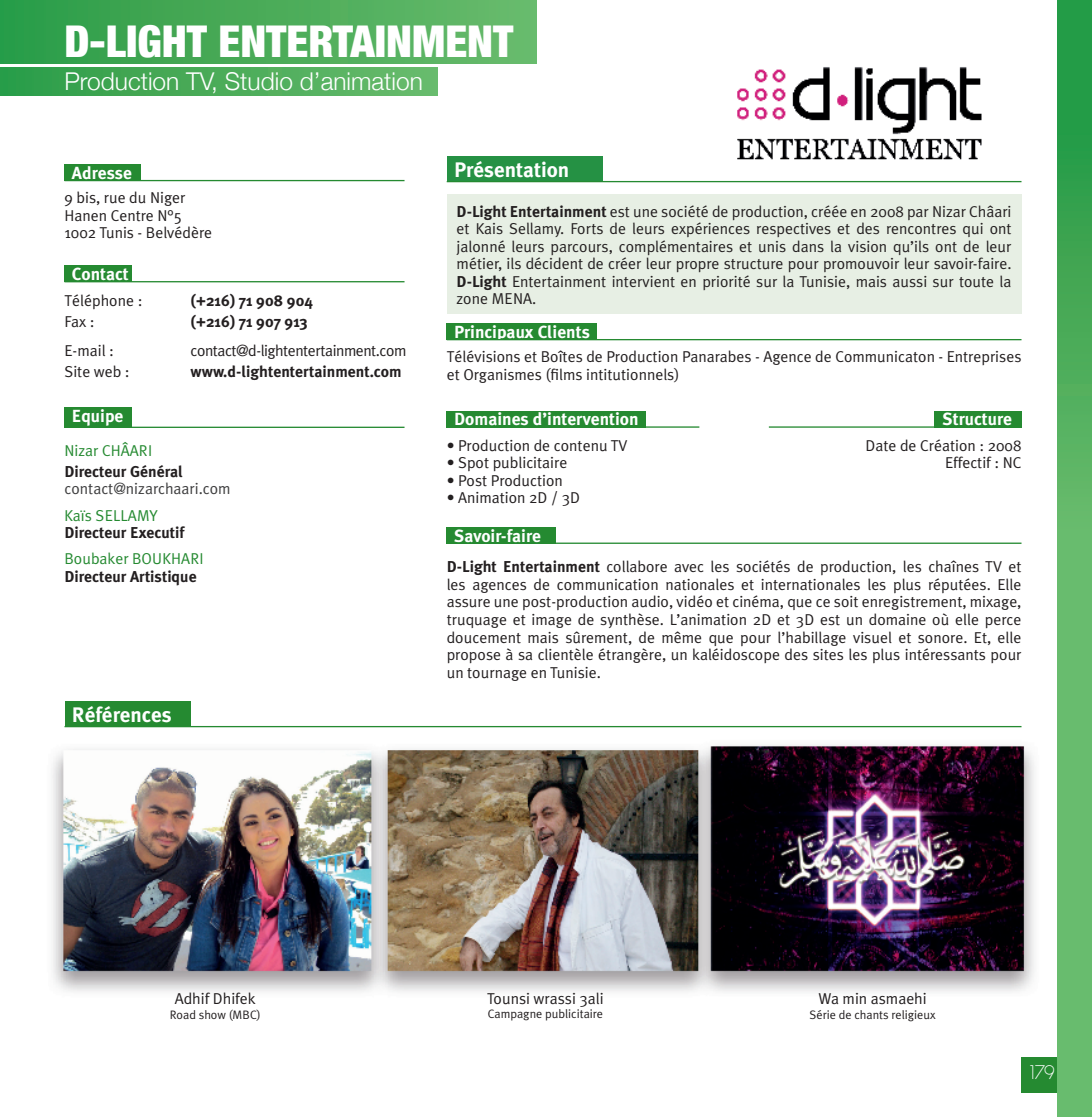
<style>
.page{position:relative;width:1092px;height:1117px;background:#fff}
.page>*{position:absolute;margin:0;border:0;box-sizing:border-box;transform-origin:0 0}
.t1{font:900 condensed 43.75px "Helvetica Neue";color:#fff}
.t2{font:300 24.5px "Helvetica Neue";color:#fff}
.t3{font:700 21px "Meta Plus";color:#fff}
.t4{font:300 19.25px "Geosans";color:#fff}
.t5{font:700 17.5px "Meta Plus";color:#fff}
.t6{font:15.75px/17.5px "Meta Plus Normal";color:#231f20}
.t7{font:700 15.75px "Meta Plus";color:#231f20}
.t8{font:15.75px "Meta Plus Normal";color:#258a31}
.t9{font:15.75px "Meta Plus Normal";letter-spacing:-.03em;color:#231f20}
.t10{font:15.75px "Meta Plus Normal";color:#3e3e3f}
.t11{font:12.25px "Meta Plus Normal";color:#231f20}
.s1{font-family:"Meta Plus";font-weight:700}
</style>
<div class="page">
<div style="left:1021px;top:1056px;width:70px;height:35px;background:#258a31"></div>
<img style="left:52px;top:745px;width:982px;height:247px">
<div style="left:0;top:0;width:537px;height:63px;background:linear-gradient(to right,#2b9c47,#69bb6c)"></div>
<div style="left:0;top:67px;width:438px;height:28px;background:linear-gradient(to right,#2c9c47,#69bb6c)"></div>
<div style="left:64px;top:701px;width:126px;height:25px;background:#258a31"></div>
<hr style="left:64px;top:725px;width:957px;height:2px;background:#258a31">
<div style="left:64px;top:407px;width:68px;height:20px;background:#258a31"></div>
<div style="left:64px;top:265px;width:68px;height:17px;background:#258a31"></div>
<div style="left:64px;top:164px;width:77px;height:17px;background:#258a31"></div>
<hr style="left:64px;top:426px;width:340px;height:2px;background:#258a31">
<hr style="left:64px;top:281px;width:340px;height:1px;background:#258a31">
<hr style="left:64px;top:180px;width:340px;height:1px;background:#258a31">
<div style="left:446px;top:157px;width:156px;height:25px;background:#259144"></div>
<hr style="left:446px;top:181px;width:575px;height:1px;background:#258a31">
<div style="left:446px;top:323px;width:151px;height:17px;background:#258a31"></div>
<hr style="left:446px;top:339px;width:575px;height:1px;background:#258a31">
<div style="left:446px;top:526px;width:110px;height:17px;background:#258a31"></div>
<div style="left:446px;top:410px;width:200px;height:17px;background:#258a31"></div>
<div style="left:933px;top:410px;width:88px;height:17px;background:#258a31"></div>
<hr style="left:446px;top:542px;width:575px;height:1px;background:#258a31">
<hr style="left:768px;top:426px;width:253px;height:1px;background:#258a31">
<hr style="left:446px;top:426px;width:253px;height:1px;background:#258a31">
<div style="left:446px;top:194px;width:575px;height:120px;background:#e7efe4"></div>
<img style="left:737px;top:67px;width:245px;height:93px">
<svg style="left:1057px;top:0;width:34px;height:1116px;background:#54b261"></svg>
<h1 class="t1" style="left:64px;top:15px;width:450px">D-LIGHT ENTERTAINMENT</h1>
<h2 class="t2" style="left:64px;top:66px;width:360px">Production TV, Studio d’animation</h2>
<p class="t5" style="left:72px;top:163px;width:62px">Adresse</p>
<p class="t6" style="left:64px;top:189px;width:149px">9 bis, rue du Niger<br>Hanen Centre N°5<br>1002 Tunis - Belvédère</p>
<p class="t5" style="left:72px;top:264px;width:58px">Contact</p>
<p class="t6" style="left:64px;top:291px;width:79px">Téléphone :</p>
<p class="t7" style="left:190px;top:291px;width:124px">(+216) 71 908 904</p>
<p class="t6" style="left:64px;top:312px;width:32px">Fax :</p>
<p class="t7" style="left:190px;top:312px;width:119px">(+216) 71 907 913</p>
<p class="t6" style="left:64px;top:342px;width:51px">E-mail :</p>
<p class="t9" style="left:190px;top:342px;width:217px">contact@d-lightentertainment.com</p>
<p class="t6" style="left:64px;top:363px;width:67px">Site web :</p>
<p class="t7" style="left:190px;top:363px;width:212px">www.d-lightentertainment.com</p>
<p class="t5" style="left:72px;top:405px;width:53px">Equipe</p>
<p class="t8" style="left:64px;top:441px;width:89px">Nizar CHÂARI</p>
<p class="t7" style="left:64px;top:462px;width:120px">Directeur Général</p>
<p class="t10" style="left:64px;top:479px;width:168px">contact@nizarchaari.com</p>
<p class="t8" style="left:64px;top:506px;width:95px">Kaïs SELLAMY</p>
<p class="t7" style="left:64px;top:523px;width:121px">Directeur Executif</p>
<p class="t8" style="left:64px;top:549px;width:141px">Boubaker BOUKHARI</p>
<p class="t7" style="left:64px;top:567px;width:134px">Directeur Artistique</p>
<h3 class="t3" style="left:72px;top:702px;width:101px">Références</h3>
<h3 class="t3" style="left:454px;top:157px;width:117px">Présentation</h3>
<p class="t6" style="left:456px;top:202px;width:556px;text-align:justify"><span class="s1">D-Light Entertainment</span> est une société de production, créée en 2008 par Nizar Châari et Kais Sellamy. Forts de leurs expériences respectives et des rencontres qui ont jalonné leurs parcours, complémentaires et unis dans la vision qu’ils ont de leur métier, ils décident de créer leur propre structure pour promouvoir leur savoir-faire.<br><span class="s1">D-Light</span> Entertainment intervient en priorité sur la Tunisie, mais aussi sur toute la zone MENA.</p>
<p class="t5" style="left:454px;top:322px;width:137px">Principaux Clients</p>
<p class="t6" style="left:446px;top:348px;width:576px">Télévisions et Boîtes de Production Panarabes - Agence de Communicaton - Entreprises et Organismes (films intitutionnels)</p>
<p class="t5" style="left:454px;top:409px;width:186px">Domaines d’intervention</p>
<p class="t6" style="left:446px;top:436px;width:182px">• Production de contenu TV</p>
<p class="t6" style="left:446px;top:453px;width:122px">• Spot publicitaire</p>
<p class="t6" style="left:446px;top:471px;width:118px">• Post Production</p>
<p class="t6" style="left:446px;top:488px;width:135px">• Animation 2D / 3D</p>
<p class="t5" style="left:942px;top:409px;width:71px">Structure</p>
<p class="t6" style="left:865px;top:436px;width:157px;text-align:right">Date de Création : 2008<br>Effectif : NC</p>
<p class="t5" style="left:454px;top:525px;width:88px">Savoir-faire</p>
<p class="t6" style="left:446px;top:558px;width:576px;text-align:justify"><span class="s1">D-Light Entertainment</span> collabore avec les sociétés de production, les chaînes TV et les agences de communication nationales et internationales les plus réputées. Elle assure une post-production audio, vidéo et cinéma, que ce soit enregistrement, mixage, truquage et image de synthèse. L’animation 2D et 3D est un domaine où elle perce doucement mais sûrement, de même que pour l’habillage visuel et sonore. Et, elle propose à sa clientèle étrangère, un kaléidoscope des sites les plus intéressants pour un tournage en Tunisie.</p>
<p class="t6" style="left:175px;top:988px;width:82px">Adhif Dhifek</p>
<p class="t11" style="left:170px;top:1007px;width:92px">Road show (MBC)</p>
<p class="t6" style="left:487px;top:988px;width:118px">Tounsi wrassi 3ali</p>
<p class="t11" style="left:488px;top:1006px;width:117px">Campagne publicitaire</p>
<p class="t6" style="left:818px;top:988px;width:110px">Wa min asmaehi</p>
<p class="t11" style="left:809px;top:1007px;width:127px">Série de chants religieux</p>
<p class="t4" style="left:1026px;top:1061px;width:29px">179</p>
</div>
